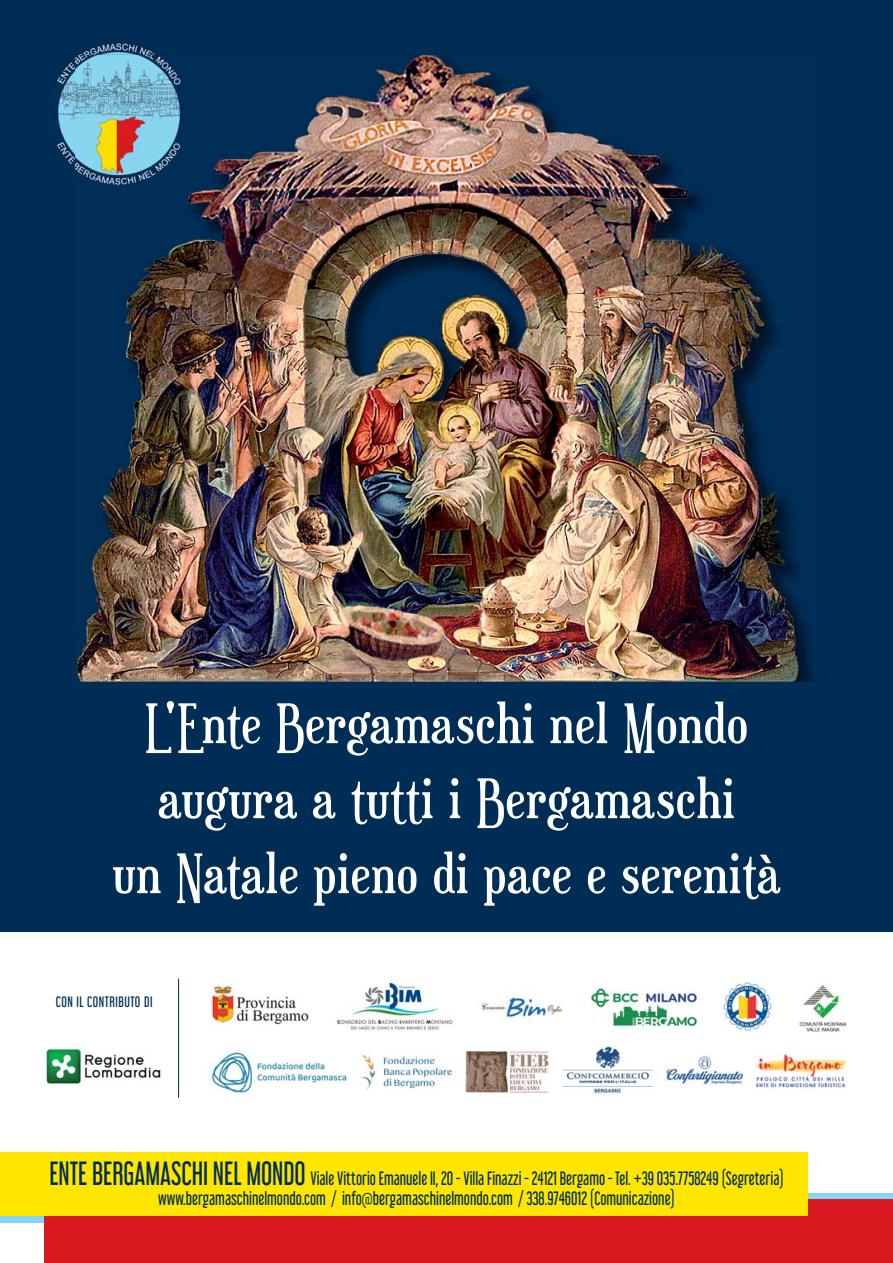
<style>
.page{position:relative;width:893px;height:1263px;background:#fff}
.page>*{position:absolute;margin:0;border:0;box-sizing:border-box;transform-origin:0 0}
.t1{font:54px/75px "Euphorigenic";letter-spacing:.02em;color:#fff;text-align:center}
.t2{font:17.25px/20.1px "Libel Suit Rg";color:#002d55;text-align:center;scale:.92 1}
.t3{font:13.5px "Libel Suit Rg";letter-spacing:.04em;color:#002d55}
.s1{font-size:30px}
</style>
<div class="page">
<div style="left:0;top:1193px;width:893px;height:6px;background:#84d5f7"></div>
<div style="left:0;top:1216px;width:872px;height:6px;background:#84d5f7"></div>
<div style="left:44px;top:1199px;width:849px;height:64px;background:#d71920"></div>
<div style="left:0;top:1152px;width:808px;height:64px;background:#ffe600"></div>
<img style="left:799px;top:985px;width:48px;height:47px">
<img style="left:43px;top:1046px;width:119px;height:38px">
<img style="left:481px;top:990px;width:82px;height:33px">
<img style="left:465px;top:1050px;width:85px;height:43px">
<img style="left:591px;top:988px;width:105px;height:38px">
<img style="left:562px;top:1045px;width:92px;height:51px">
<img style="left:666px;top:1052px;width:76px;height:35px">
<img style="left:755px;top:1051px;width:93px;height:38px">
<img style="left:722px;top:981px;width:50px;height:50px">
<img style="left:211px;top:984px;width:98px;height:42px">
<img style="left:337px;top:980px;width:116px;height:51px">
<img style="left:209px;top:1051px;width:138px;height:42px">
<img style="left:360px;top:1052px;width:91px;height:41px">
<hr style="left:178px;top:979px;width:1px;height:119px;background:#002d55">
<div style="left:0;top:0;width:893px;height:931px;background:#002d55"></div>
<img style="left:76px;top:55px;width:738px;height:628px">
<img style="left:79px;top:43px;width:76px;height:12px">
<img style="left:57px;top:59px;width:18px;height:109px">
<img style="left:75px;top:55px;width:114px;height:130px">
<h1 class="t1" style="left:113px;top:693px;width:669px">L'Ente Bergamaschi nel Mondo augura a tutti i Bergamaschi<br>un Natale pieno di pace e serenità</h1>
<p class="t3" style="left:56px;top:996px;width:98px">CON IL CONTRIBUTO DI</p>
<p class="t2" style="left:49px;top:1169px;width:800px"><span class="s1">ENTE BERGAMASCHI NEL MONDO</span> Viale Vittorio Emanuele II, 20 - Villa Finazzi - 24121 Bergamo - Tel. +39 035.7758249 (Segreteria) www.bergamaschinelmondo.com / info@bergamaschinelmondo.com / 338.9746012 (Comunicazione)</p>
</div>
